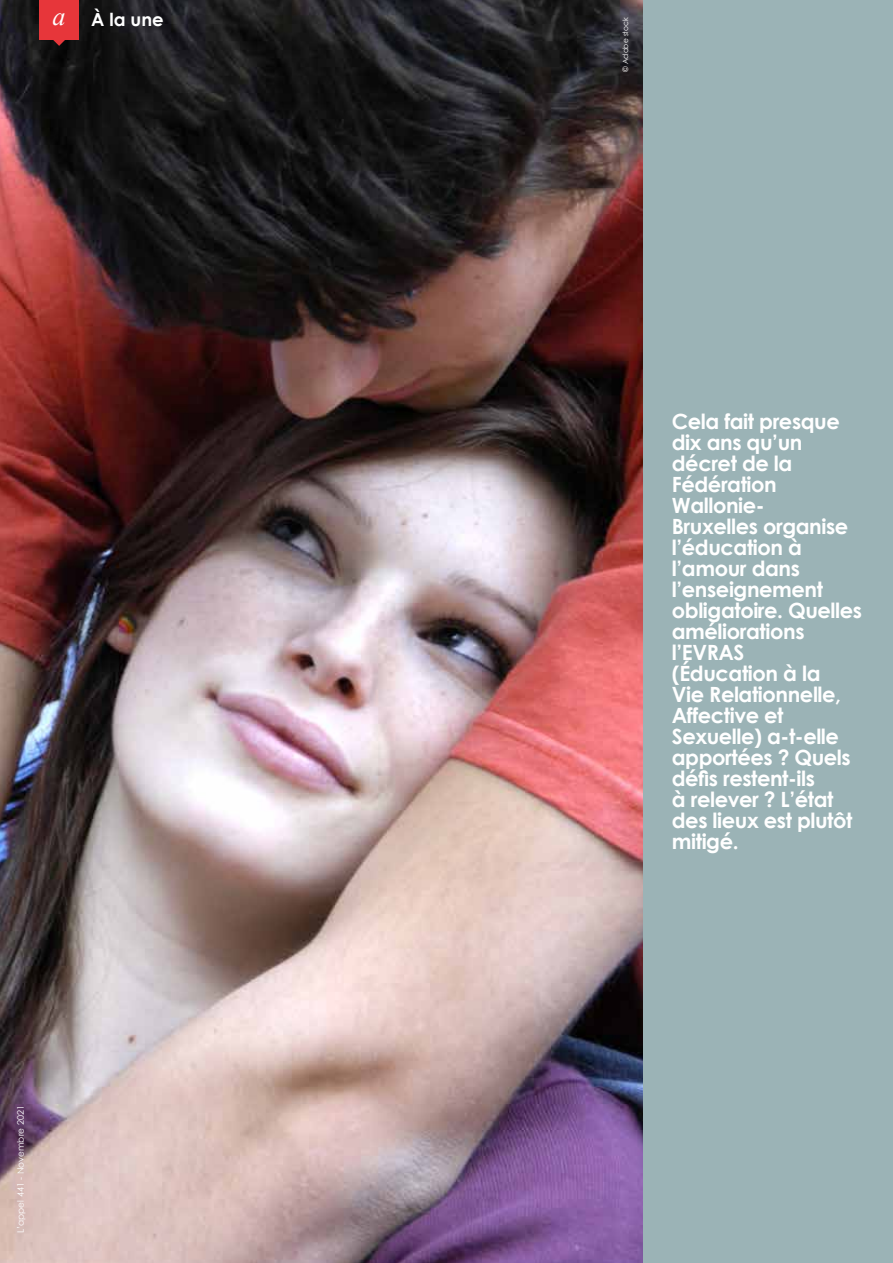
<style>
.page{position:relative;width:893px;height:1263px;background:#fff}
.page>*{position:absolute;margin:0;border:0;box-sizing:border-box;transform-origin:0 0}
.t1{font:700 21px/21px "Century Gothic";letter-spacing:-.02em;color:#fff}
.t2{font:700 18px "Century Gothic";color:#fff}
.t3{font:9px "Century Gothic";color:#fff}
.t4{font:7.5px "Century Gothic";color:#fff}
.s1{font-family:"Times New Roman";font-weight:400;font-style:italic;font-size:26.1px}
</style>
<div class="page">
<img style="left:0;top:0;width:643px;height:1263px">
<div style="left:39px;top:0;width:40px;height:39px;background:#e7363a"></div>
<svg style="left:53px;top:39px;width:13px;height:7px"></svg>
<div style="left:643px;top:0;width:250px;height:1263px;background:#9bb3b6"></div>
<p class="t2" style="left:53px;top:8px;width:113px"><span class="s1">a</span> À la une</p>
<p class="t3" style="left:15px;top:1233px;width:129px;rotate:-90deg">L’appel 441 - Novembre 2021</p>
<p class="t4" style="left:621px;top:72px;width:56px;rotate:-90deg">© Adobe stock</p>
<p class="t1" style="left:672px;top:411px;width:192px">Cela fait presque dix ans qu’un décret de la<br>Fédération<br>Wallonie-<br>Bruxelles organise l’éducation à l’amour dans l’enseignement obligatoire. Quelles améliorations l’EVRAS<br>(Éducation à la<br>Vie Relationnelle,<br>Affective et<br>Sexuelle) a-t-elle apportées ? Quels défis restent-ils<br>à relever ? L’état des lieux est plutôt mitigé.</p>
</div>
